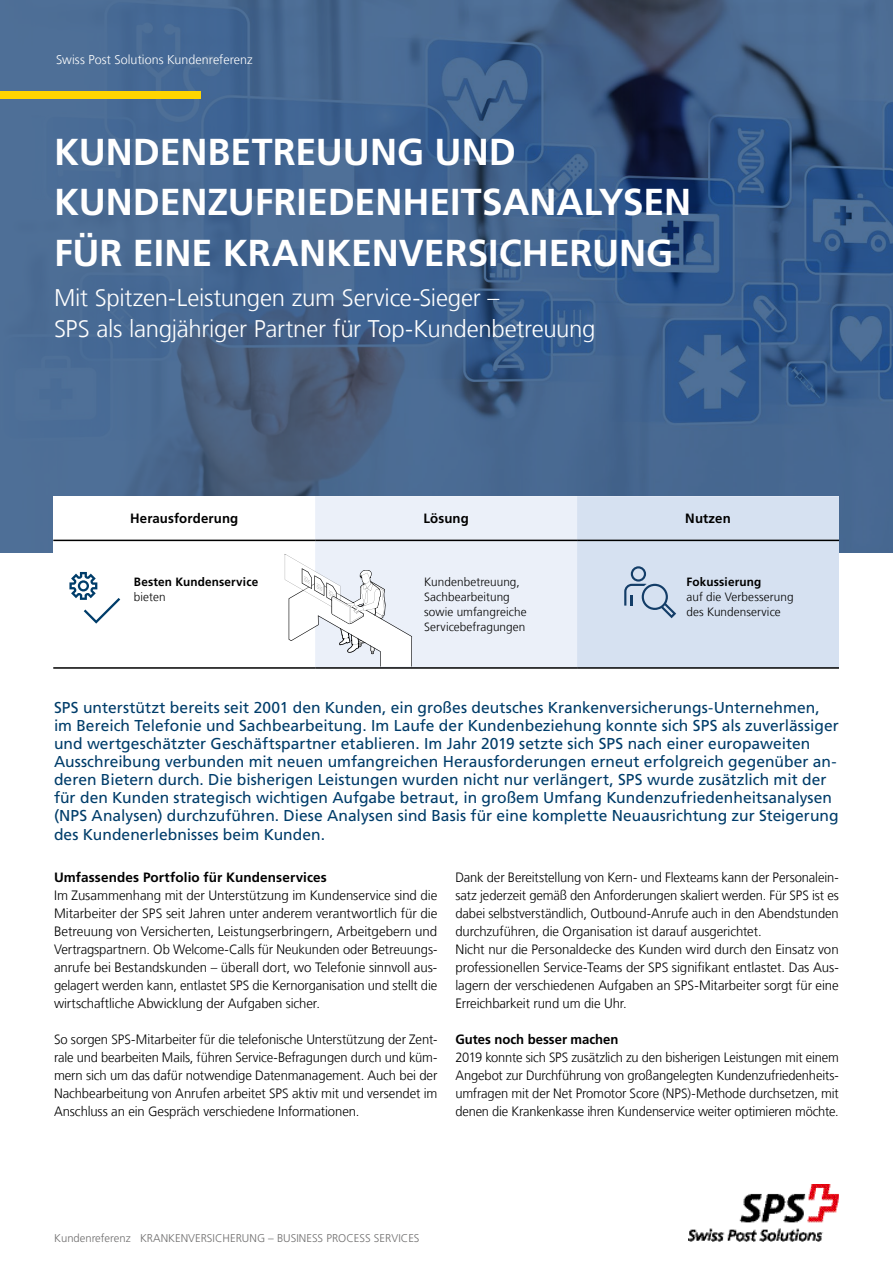
<style>
.page{position:relative;width:893px;height:1263px;background:#fff}
.page>*{position:absolute;margin:0;border:0;box-sizing:border-box;transform-origin:0 0}
.t1{font:700 37.5px/50.6px "Frutiger";color:#fff}
.t2{font:300 24px/31.5px "Frutiger";letter-spacing:-.01em;color:#fff}
.t3{font:15.75px/18px "Frutiger LT Std";color:#003d6a}
.t4{font:300 13.5px/18px "Frutiger";letter-spacing:-.01em;color:#000;text-align:justify;scale:.96 1}
.t5{font:300 13.5px/18px "Frutiger";letter-spacing:-.01em;color:#000;text-align:justify}
.t6{font:300 13.5px/18px "Frutiger";letter-spacing:-.01em;color:#000;text-align:justify;scale:.95 1}
.t7{font:700 13.5px "Frutiger LT Std";letter-spacing:.01em;color:#000}
.t8{font:300 12.75px "Frutiger";letter-spacing:.005em;color:#fff}
.t9{font:300 12px/15px "Frutiger";letter-spacing:.01em;color:#000}
.t10{font:700 12px "Frutiger";letter-spacing:.015em;color:#000}
.t11{font:300 11.25px "Frutiger LT Std";color:#706f6f}
</style>
<div class="page">
<img style="left:0;top:0;width:893px;height:553px">
<div style="left:53px;top:496px;width:786px;height:173px;background:#fff"></div>
<hr style="left:53px;top:540px;width:262px;height:1px;background:#000">
<hr style="left:53px;top:667px;width:262px;height:2px;background:#000">
<hr style="left:315px;top:667px;width:262px;height:2px;background:#000">
<hr style="left:577px;top:667px;width:262px;height:2px;background:#000">
<svg style="left:69px;top:572px;width:51px;height:52px"></svg>
<svg style="left:285px;top:496px;width:554px;height:172px;background:#dde5f0"></svg>
<div style="left:0;top:91px;width:201px;height:8px;background:#ffd500"></div>
<img style="left:688px;top:1185px;width:151px;height:56px">
<p class="t8" style="left:56px;top:52px;width:198px">Swiss Post Solutions Kundenreferenz</p>
<h1 class="t1" style="left:54px;top:127px;width:639px">KUNDENBETREUUNG UND<br>KUNDENZUFRIEDENHEITSANALYSEN<br>FÜR EINE KRANKENVERSICHERUNG</h1>
<h2 class="t2" style="left:54px;top:282px;width:543px">Mit Spitzen-Leistungen zum Service-Sieger –<br>SPS als langjähriger Partner für Top-Kundenbetreuung</h2>
<p class="t7" style="left:130px;top:511px;width:110px">Herausforderung</p>
<p class="t7" style="left:423px;top:511px;width:47px">Lösung</p>
<p class="t7" style="left:685px;top:511px;width:47px">Nutzen</p>
<p class="t10" style="left:134px;top:575px;width:126px">Besten Kundenservice</p>
<p class="t9" style="left:134px;top:590px;width:33px">bieten</p>
<p class="t9" style="left:424px;top:575px;width:104px">Kundenbetreuung,<br>Sachbearbeitung sowie umfangreiche<br>Servicebefragungen</p>
<p class="t10" style="left:686px;top:575px;width:76px">Fokussierung</p>
<p class="t9" style="left:686px;top:590px;width:109px">auf die Verbesserung des Kundenservice</p>
<p class="t3" style="left:54px;top:699px;width:786px">SPS unterstützt bereits seit 2001 den Kunden, ein großes deutsches Krankenversicherungs-Unternehmen, im Bereich Telefonie und Sachbearbeitung. Im Laufe der Kundenbeziehung konnte sich SPS als zuverlässiger und wertgeschätzter Geschäftspartner etablieren. Im Jahr 2019 setzte sich SPS nach einer europaweiten Ausschreibung verbunden mit neuen umfangreichen Herausforderungen erneut erfolgreich gegenüber an&shy;deren Bietern durch. Die bisherigen Leistungen wurden nicht nur verlängert, SPS wurde zusätzlich mit der für den Kunden strategisch wichtigen Aufgabe betraut, in großem Umfang Kundenzufriedenheitsanalysen (NPS Analysen) durchzuführen. Diese Analysen sind Basis für eine komplette Neuausrichtung zur Steigerung des Kundenerlebnisses beim Kunden.</p>
<p class="t7" style="left:54px;top:869px;width:274px">Umfassendes Portfolio für Kundenservices</p>
<p class="t5" style="left:54px;top:886px;width:385px">Im Zusammenhang mit der Unterstützung im Kundenservice sind die Mitarbeiter der SPS seit Jahren unter anderem verantwortlich für die Betreuung von Versicherten, Leistungserbringern, Arbeitgebern und Vertragspartnern. Ob Welcome-Calls für Neukunden oder Betreuungs&shy;anrufe bei Bestandskunden – überall dort, wo Telefonie sinnvoll aus&shy;gelagert werden kann, entlastet SPS die Kernorganisation und stellt die wirtschaftliche Abwicklung der Aufgaben sicher.</p>
<p class="t4" style="left:54px;top:1030px;width:401px">So sorgen SPS-Mitarbeiter für die telefonische Unterstützung der Zent&shy;rale und bearbeiten Mails, führen Service-Befragungen durch und küm&shy;mern sich um das dafür notwendige Datenmanagement. Auch bei der Nachbearbeitung von Anrufen arbeitet SPS aktiv mit und versendet im Anschluss an ein Gespräch verschiedene Informationen.</p>
<p class="t4" style="left:455px;top:868px;width:401px;text-align:left">Dank der Bereitstellung von Kern- und Flexteams kann der Personalein&shy;satz jederzeit gemäß den Anforderungen skaliert werden. Für SPS ist es dabei selbstverständlich, Outbound-Anrufe auch in den Abendstunden durchzuführen, die Organisation ist darauf ausgerichtet.<br>Nicht nur die Personaldecke des Kunden wird durch den Einsatz von professionellen Service-Teams der SPS signifikant entlastet. Das Aus&shy;lagern der verschiedenen Aufgaben an SPS-Mitarbeiter sorgt für eine Erreichbarkeit rund um die Uhr.</p>
<p class="t7" style="left:455px;top:1031px;width:165px">Gutes noch besser machen</p>
<p class="t6" style="left:455px;top:1048px;width:405px">2019 konnte sich SPS zusätzlich zu den bisherigen Leistungen mit einem Angebot zur Durchführung von großangelegten Kundenzufriedenheits&shy;umfragen mit der Net Promotor Score (NPS)-Methode durchsetzen, mit denen die Krankenkasse ihren Kundenservice weiter optimieren möchte.</p>
<p class="t11" style="left:54px;top:1231px;width:367px">Kundenreferenz KRANKENVERSICHERUNG – BUSINESS PROCESS SERVICES</p>
</div>
